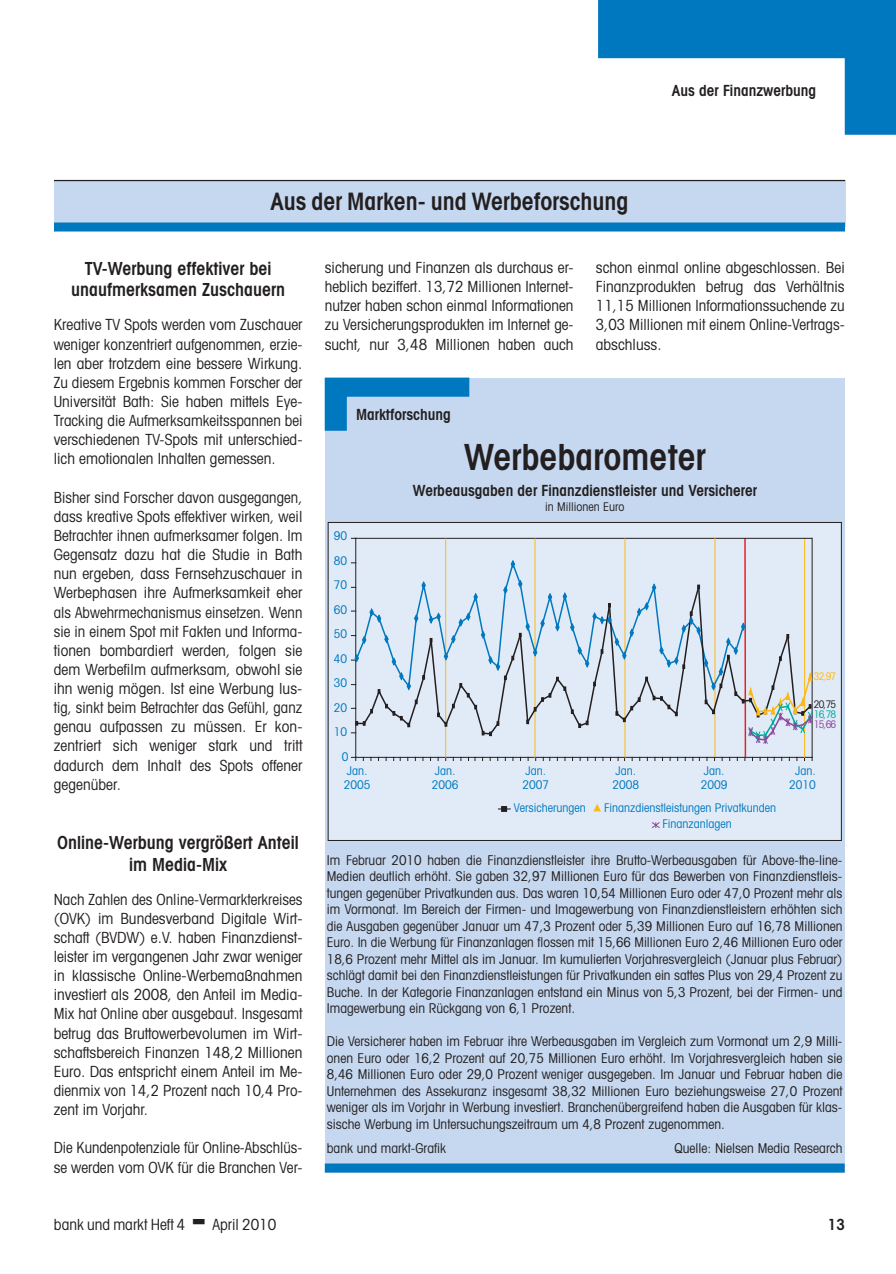
<style>
.page{position:relative;width:896px;height:1274px;background:#fff}
.page>*{position:absolute;margin:0;border:0;box-sizing:border-box;transform-origin:0 0}
.t1{font:600 condensed 36px "Avant Garde";color:#231f20}
.t2{font:600 condensed 24px "Avant Garde";color:#231f20}
.t3{font:600 condensed 18px/21.3px "Avant Garde";color:#231f20;text-align:center}
.t4{font:condensed 15.3px/19.2px "Avant Garde";color:#231f20;text-align:justify}
.t5{font:600 condensed 15.3px "Avant Garde";color:#231f20}
.t6{font:condensed 15.3px/19.2px "Avant Garde";color:#231f20;scale:.96 1}
.t7{font:condensed 13.5px/16.5px "Avant Garde";color:#231f20;text-align:justify}
.t8{font:condensed 12px/14.4px "Avant Garde";color:#0078c0}
.t9{font:condensed 12px "Avant Garde";color:#231f20}
.t10{font:condensed 10.5px "Avant Garde";color:#231f20}
.t11{font:condensed 10.5px "Avant Garde";color:#fcb814}
.t12{font:condensed 10.5px "Avant Garde";color:#8e479b}
.t13{font:condensed 10.5px "Avant Garde";color:#00a99d}
</style>
<div class="page">
<div style="left:54px;top:180px;width:791px;height:47px;background:#c6d8ef"></div>
<hr style="left:54px;top:180px;width:791px;height:1px;background:#231f20">
<div style="left:54px;top:222px;width:791px;height:9px;background:#0078c0"></div>
<div style="left:325px;top:377px;width:519px;height:795px;background:#c6d8ef"></div>
<div style="left:325px;top:1163px;width:520px;height:9px;background:#0078c0"></div>
<div style="left:328px;top:522px;width:513px;height:318px;background:#e1ebf7"></div>
<hr style="left:355px;top:538px;width:1px;height:219px;background:#231f20">
<hr style="left:812px;top:538px;width:1px;height:219px;background:#231f20">
<hr style="left:356px;top:757px;width:456px;height:1px;background:#231f20">
<hr style="left:744px;top:538px;width:2px;height:219px;background:#ee1d23">
<hr style="left:804px;top:538px;width:1px;height:220px;background:#fcb814">
<hr style="left:355px;top:538px;width:457px;height:1px;background:#231f20">
<hr style="left:714px;top:538px;width:1px;height:219px;background:#fcb814">
<hr style="left:624px;top:538px;width:1px;height:220px;background:#fcb814">
<hr style="left:535px;top:538px;width:1px;height:220px;background:#fcb814">
<hr style="left:445px;top:538px;width:1px;height:220px;background:#fcb814">
<svg style="left:498px;top:806px;width:12px;height:6px"></svg>
<svg style="left:593px;top:804px;width:8px;height:8px"></svg>
<svg style="left:652px;top:822px;width:8px;height:6px"></svg>
<svg style="left:351px;top:560px;width:441px;height:184px"></svg>
<svg style="left:792px;top:672px;width:21px;height:61px"></svg>
<div style="left:328px;top:522px;width:514px;height:319px;border:1px solid #231f20"></div>
<svg style="left:325px;top:377px;width:144px;height:54px"></svg>
<svg style="left:598px;top:0;width:298px;height:135px"></svg>
<h2 class="t2" style="left:270px;top:186px;width:360px">Aus der Marken- und Werbeforschung</h2>
<p class="t5" style="left:672px;top:81px;width:146px">Aus der Finanzwerbung</p>
<p class="t3" style="left:71px;top:257px;width:215px">TV-Werbung effektiver bei unaufmerksamen Zuschauern</p>
<p class="t4" style="left:54px;top:315px;width:250px">Kreative TV Spots werden vom Zuschauer weniger konzentriert aufgenommen, erzie&shy;len aber trotzdem eine bessere Wirkung.<br>Zu diesem Ergebnis kommen Forscher der Universität Bath: Sie haben mittels Eye-Tracking die Aufmerksamkeitsspannen bei verschiedenen TV-Spots mit unterschied&shy;lich emotionalen Inhalten gemessen.</p>
<p class="t4" style="left:54px;top:487px;width:250px">Bisher sind Forscher davon ausgegangen, dass kreative Spots effektiver wirken, weil Betrachter ihnen aufmerksamer folgen. Im Gegensatz dazu hat die Studie in Bath nun ergeben, dass Fernsehzuschauer in Werbephasen ihre Aufmerksamkeit eher als Abwehrmechanismus einsetzen. Wenn sie in einem Spot mit Fakten und Informa&shy;tionen bombardiert werden, folgen sie dem Werbefilm aufmerksam, obwohl sie ihn wenig mögen. Ist eine Werbung lus&shy;tig, sinkt beim Betrachter das Gefühl, ganz genau aufpassen zu müssen. Er kon&shy;zentriert sich weniger stark und tritt dadurch dem Inhalt des Spots offener gegenüber.</p>
<p class="t3" style="left:57px;top:832px;width:243px">Online-Werbung vergrößert Anteil im Media-Mix</p>
<p class="t4" style="left:54px;top:889px;width:250px">Nach Zahlen des Online-Vermarkterkreises (OVK) im Bundesverband Digitale Wirt&shy;schaft (BVDW) e.V. haben Finanzdienst&shy;leister im vergangenen Jahr zwar weniger in klassische Online-Werbemaßnahmen investiert als 2008, den Anteil im Media-Mix hat Online aber ausgebaut. Insgesamt betrug das Bruttowerbevolumen im Wirt&shy;schaftsbereich Finanzen 148,2 Millionen Euro. Das entspricht einem Anteil im Me&shy;dienmix von 14,2 Prozent nach 10,4 Pro&shy;zent im Vorjahr.</p>
<p class="t6" style="left:54px;top:1138px;width:261px">Die Kundenpotenziale für Online-Abschlüs&shy;se werden vom OVK für die Branchen Ver-</p>
<p class="t4" style="left:325px;top:257px;width:250px">sicherung und Finanzen als durchaus er&shy;heblich beziffert. 13,72 Millionen Internet&shy;nutzer haben schon einmal Informationen zu Versicherungsprodukten im Internet ge&shy;sucht, nur 3,48 Millionen haben auch</p>
<p class="t4" style="left:596px;top:257px;width:250px">schon einmal online abgeschlossen. Bei Finanzprodukten betrug das Verhältnis 11,15 Millionen Informationssuchende zu 3,03 Millionen mit einem Online-Vertrags&shy;abschluss.</p>
<p class="t5" style="left:356px;top:405px;width:96px">Marktforschung</p>
<p class="t8" style="left:334px;top:528px;width:15px">90</p>
<p class="t8" style="left:334px;top:553px;width:15px">80</p>
<p class="t8" style="left:334px;top:577px;width:15px">70</p>
<p class="t8" style="left:334px;top:602px;width:15px">60</p>
<p class="t8" style="left:334px;top:626px;width:15px">50</p>
<p class="t8" style="left:334px;top:651px;width:15px">40</p>
<p class="t8" style="left:334px;top:675px;width:15px">30</p>
<p class="t8" style="left:334px;top:700px;width:15px">20</p>
<p class="t8" style="left:334px;top:724px;width:15px">10</p>
<p class="t8" style="left:342px;top:749px;width:8px">0</p>
<h1 class="t1" style="left:464px;top:435px;width:243px">Werbebarometer</h1>
<p class="t5" style="left:413px;top:481px;width:346px">Werbeausgaben der Finanzdienstleister und Versicherer</p>
<p class="t9" style="left:545px;top:499px;width:81px">in Millionen Euro</p>
<p class="t11" style="left:814px;top:670px;width:24px">32,97</p>
<p class="t12" style="left:814px;top:718px;width:24px">15,66</p>
<p class="t10" style="left:814px;top:697px;width:24px">20,75</p>
<p class="t13" style="left:814px;top:707px;width:24px">16,78</p>
<p class="t8" style="left:344px;top:763px;width:28px">Jan.<br>2005</p>
<p class="t8" style="left:432px;top:763px;width:28px">Jan.<br>2006</p>
<p class="t8" style="left:522px;top:763px;width:28px">Jan.<br>2007</p>
<p class="t8" style="left:612px;top:763px;width:28px">Jan.<br>2008</p>
<p class="t8" style="left:701px;top:763px;width:28px">Jan.<br>2009</p>
<p class="t8" style="left:789px;top:763px;width:28px;text-align:center">Jan.<br>2010</p>
<p class="t8" style="left:514px;top:800px;width:73px">Versicherungen</p>
<p class="t8" style="left:662px;top:800px;width:115px;line-height:15.9px;text-indent:-58px">Finanzdienstleistungen Privatkunden<br>Finanzanlagen</p>
<p class="t7" style="left:327px;top:851px;width:517px">Im Februar 2010 haben die Finanzdienstleister ihre Brutto-Werbeausgaben für Above-the-line-Medien deutlich erhöht. Sie gaben 32,97 Millionen Euro für das Bewerben von Finanzdienstleis&shy;tungen gegenüber Privatkunden aus. Das waren 10,54 Millionen Euro oder 47,0 Prozent mehr als im Vormonat. Im Bereich der Firmen- und Imagewerbung von Finanzdienstleistern erhöhten sich die Ausgaben gegenüber Januar um 47,3 Prozent oder 5,39 Millionen Euro auf 16,78 Millionen Euro. In die Werbung für Finanzanlagen flossen mit 15,66 Millionen Euro 2,46 Millionen Euro oder 18,6 Prozent mehr Mittel als im Januar. Im kumulierten Vorjahresvergleich (Januar plus Februar) schlägt damit bei den Finanzdienstleistungen für Privatkunden ein sattes Plus von 29,4 Prozent zu Buche. In der Kategorie Finanzanlagen entstand ein Minus von 5,3 Prozent, bei der Firmen- und Imagewerbung ein Rückgang von 6,1 Prozent.</p>
<p class="t7" style="left:327px;top:1033px;width:517px">Die Versicherer haben im Februar ihre Werbeausgaben im Vergleich zum Vormonat um 2,9 Milli&shy;onen Euro oder 16,2 Prozent auf 20,75 Millionen Euro erhöht. Im Vorjahresvergleich haben sie 8,46 Millionen Euro oder 29,0 Prozent weniger ausgegeben. Im Januar und Februar haben die Unternehmen des Assekuranz insgesamt 38,32 Millionen Euro beziehungsweise 27,0 Prozent weniger als im Vorjahr in Werbung investiert. Branchenübergreifend haben die Ausgaben für klas&shy;sische Werbung im Untersuchungszeitraum um 4,8 Prozent zugenommen.</p>
<p class="t7" style="left:327px;top:1139px;width:121px">bank und markt-Grafik</p>
<p class="t7" style="left:674px;top:1139px;width:169px">Quelle: Nielsen Media Research</p>
<p class="t4" style="left:54px;top:1214px;width:133px">bank und markt Heft 4</p>
<p class="t4" style="left:212px;top:1214px;width:65px">April 2010</p>
<p class="t5" style="left:828px;top:1215px;width:19px">13</p>
</div>
